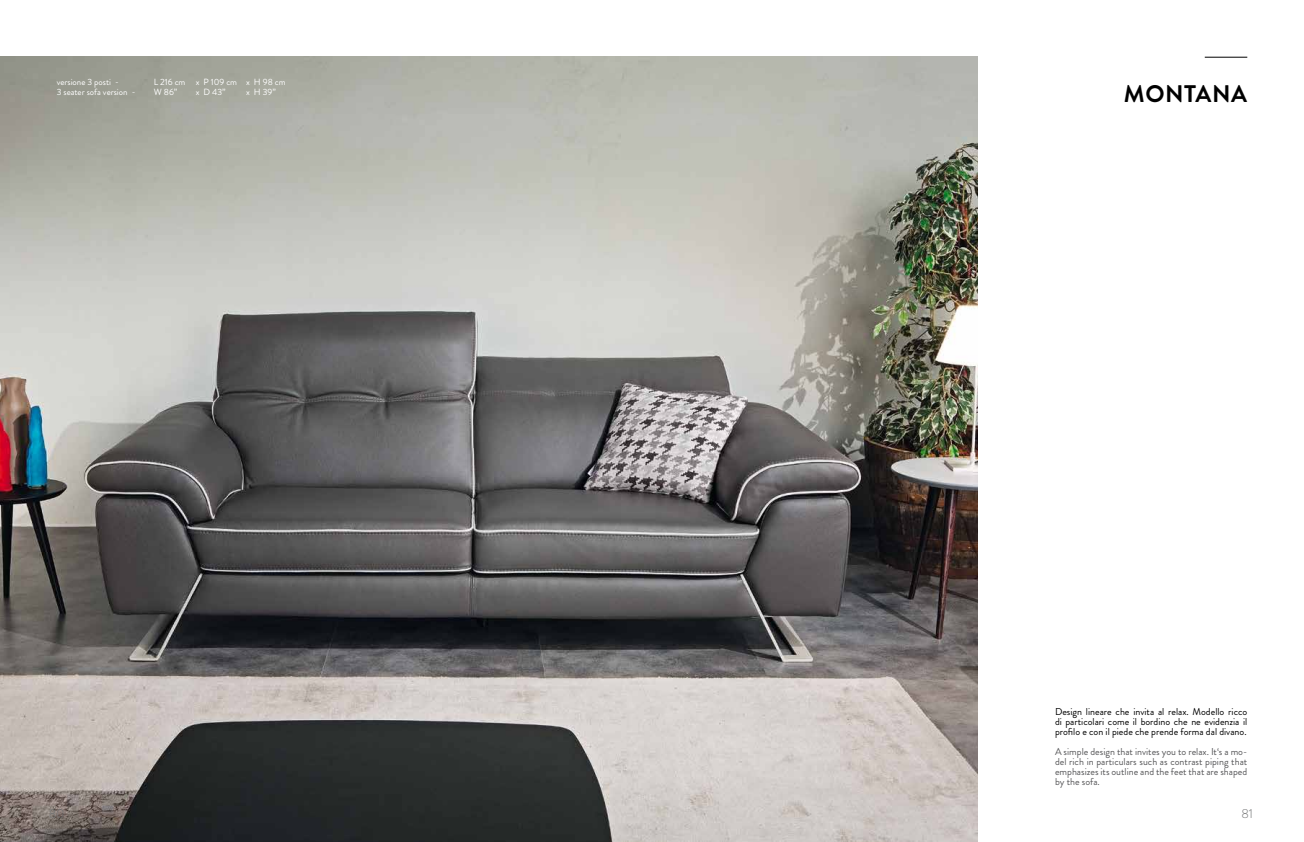
<style>
.page{position:relative;width:1304px;height:842px;background:#fff}
.page>*{position:absolute;margin:0;border:0;box-sizing:border-box;transform-origin:0 0}
.t1{font:700 24px "Brandon Grotesque";letter-spacing:.02em;color:#000}
.t2{font:300 13px "Brandon Grotesque";color:#707172}
.t3{font:10px/10px "Brandon Grotesque";color:#58585a;text-align:justify}
.t4{font:10px/10px "Brandon Grotesque";color:#000;text-align:justify}
.t5{font:9px/10px "Brandon Grotesque";color:#fff}
</style>
<div class="page">
<img style="left:0;top:57px;width:978px;height:785px">
<hr style="left:1205px;top:57px;width:42px;height:1px;background:#000">
<p class="t5" style="left:57px;top:77px;width:80px">versione 3 posti -<br>3 seater sofa version -</p>
<p class="t5" style="left:154px;top:77px;width:33px">L 216 cm<br>W 86”</p>
<p class="t5" style="left:246px;top:77px;width:41px">x H 98 cm x H 39”</p>
<p class="t5" style="left:196px;top:77px;width:43px">x P 109 cm x D 43”</p>
<h1 class="t1" style="left:1124px;top:77px;width:125px">MONTANA</h1>
<p class="t4" style="left:1055px;top:707px;width:194px">Design lineare che invita al relax. Modello ricco di particolari come il bordino che ne evidenzia il profilo e con il piede che prende forma dal divano.</p>
<p class="t3" style="left:1055px;top:747px;width:194px">A simple design that invites you to relax. It‘s a mo&shy;del rich in particulars such as contrast piping that emphasizes its outline and the feet that are shaped by the sofa.</p>
<h2 class="t2" style="left:49px;top:805px;width:17px">80</h2>
<h2 class="t2" style="left:1241px;top:805px;width:13px">81</h2>
</div>
